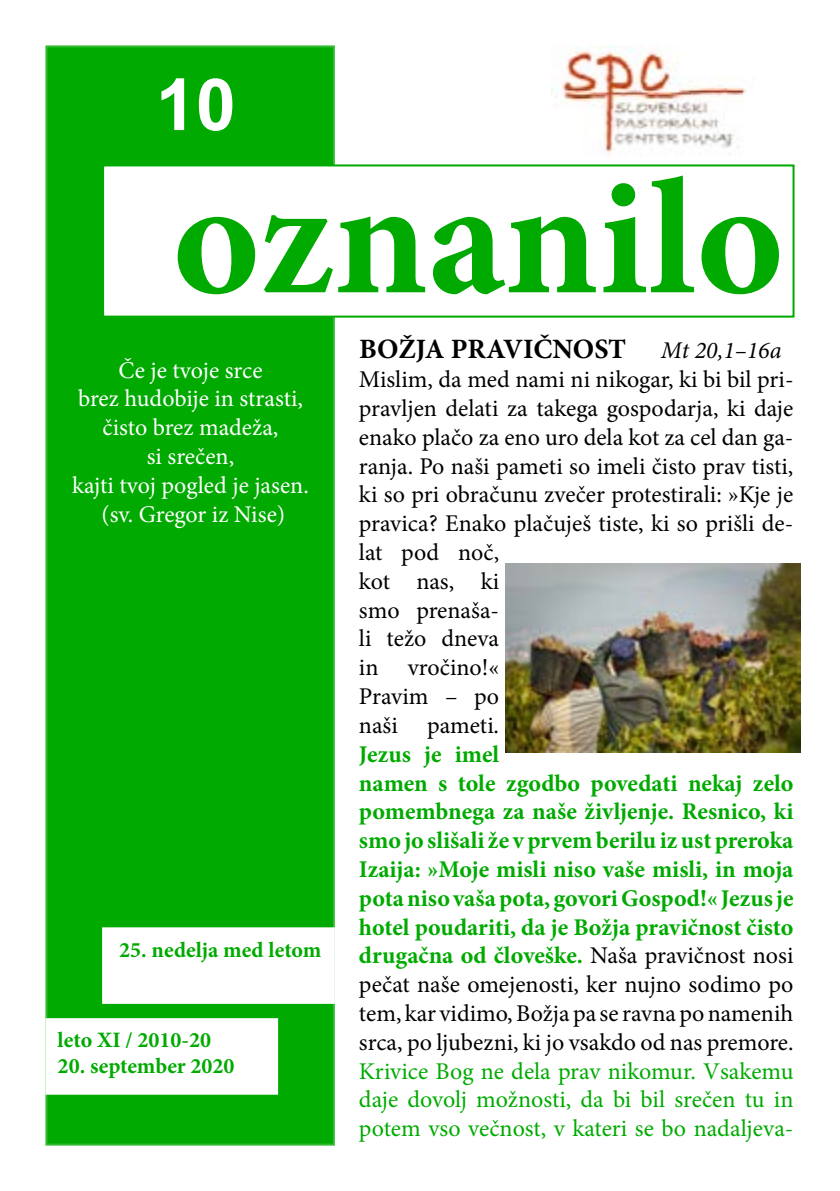
<style>
.page{position:relative;width:840px;height:1191px;background:#fff}
.page>*{position:absolute;margin:0;border:0;box-sizing:border-box;transform-origin:0 0}
.t1{font:700 166px "Minion Pro";color:#0a0}
.t2{font:700 72px "Arial";color:#fff}
.t3{font:700 28px "Minion Pro";color:#000}
.t4{font:700 24px/28.8px "Minion Pro";color:#0a0}
.t5{font:24px/28.8px "Minion Pro";color:#000}
.t6{font:24px/28.8px "Minion Pro";color:#0a0;text-align:justify}
.t7{font:24px/28.8px "Minion Pro";color:#fff;text-align:center}
.t8{font:700 22px "Minion Pro";color:#0a0}
.s1{font-weight:400;font-style:italic;font-size:24px}
.s2{font-weight:400;color:#000}
</style>
<div class="page">
<div style="left:45px;top:45px;width:289px;height:1100px;background:#0a0;border:2px solid #3b3"></div>
<div style="left:102px;top:164px;width:692px;height:154px;background:#fff;border:2px solid #0a0"></div>
<img style="left:551px;top:45px;width:195px;height:111px">
<div style="left:45px;top:1018px;width:233px;height:76px;background:#fff;border:2px solid #fff"></div>
<div style="left:102px;top:927px;width:232px;height:77px;background:#fff;border:2px solid #fff"></div>
<img style="left:505px;top:563px;width:295px;height:189px">
<h2 class="t2" style="left:156px;top:54px;width:82px">10</h2>
<h1 class="t1" style="left:173px;top:122px;width:612px">oznanilo</h1>
<p class="t7" style="left:72px;top:356px;width:238px">Če je tvoje srce<br>brez hudobije in strasti, čisto brez madeža,<br>si srečen,<br>kajti tvoj pogled je jasen. (sv. Gregor iz Nise)</p>
<p class="t8" style="left:119px;top:935px;width:204px">25. nedelja med letom</p>
<p class="t8" style="left:58px;top:1024px;width:155px">leto XI / 2010-20</p>
<p class="t8" style="left:58px;top:1051px;width:178px">20. september 2020</p>
<p class="t3" style="left:359px;top:330px;width:424px">BOŽJA PRAVIČNOST <span class="s1">Mt 20,1–16a</span></p>
<p class="t5" style="left:359px;top:365px;width:436px">Mislim, da med nami ni nikogar, ki bi bil pri&shy;pravljen delati za takega gospodarja, ki daje enako plačo za eno uro dela kot za cel dan ga&shy;ranja. Po naši pameti so imeli čisto prav tisti, ki so pri obračunu zvečer protestirali: »Kje je pravica? Enako plačuješ tiste, ki so prišli de&shy;lat pod noč,<br>kot nas, ki<br>smo prenaša-<br>li težo dneva<br>in vročino!«<br>Pravim – po<br>naši pameti.</p>
<p class="t4" style="left:359px;top:739px;width:436px">Jezus je imel<br>namen s tole zgodbo povedati nekaj zelo pomembnega za naše življenje. Resnico, ki smo jo slišali že v prvem berilu iz ust preroka Izaija: »Moje misli niso vaše misli, in moja pota niso vaša pota, govori Gospod!« Jezus je hotel poudariti, da je Božja pravičnost čisto drugačna od človeške. <span class="s2">Naša pravičnost nosi pečat naše omejenosti, ker nujno sodimo po tem, kar vidimo, Božja pa se ravna po namenih srca, po ljubezni, ki jo vsakdo od nas premore.</span></p>
<p class="t6" style="left:359px;top:1056px;width:436px">Krivice Bog ne dela prav nikomur. Vsakemu daje dovolj možnosti, da bi bil srečen tu in potem vso večnost, v kateri se bo nadaljeva-</p>
</div>
